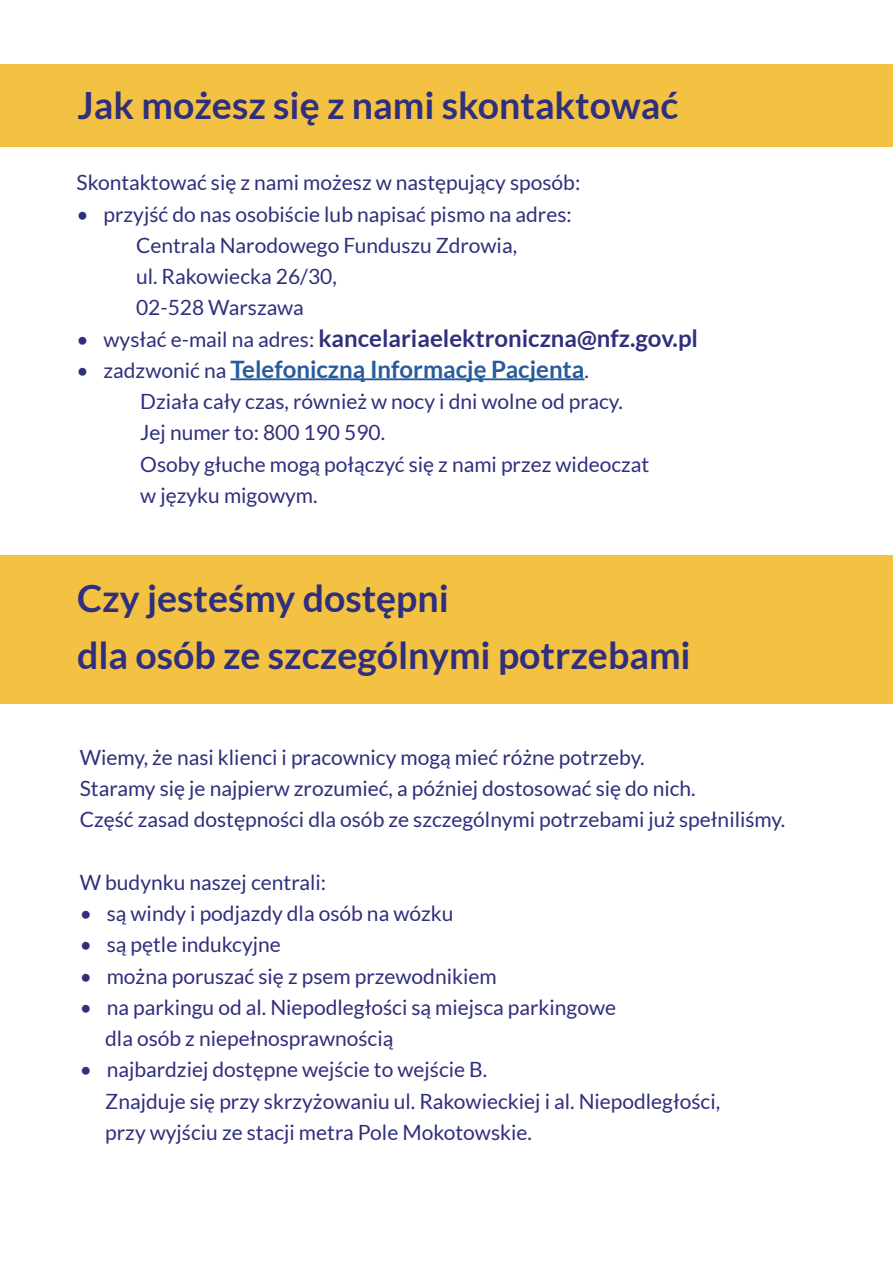
<style>
.page{position:relative;width:893px;height:1263px;background:#fff}
.page>*{position:absolute;margin:0;border:0;box-sizing:border-box;transform-origin:0 0}
.t1{font:700 37.5px/56.8px "Lato";color:#2f2f7d}
.t2{font:700 24px "Lato";color:#2f307c}
.t3{font:700 24px "Lato";color:#275b9b}
.t4{font:21px/31.2px "Lato";color:#2f2f7d}
.t5{font:21px/31.2px "Lato";color:#2f307c}
.s1{font-weight:400;font-size:21px}
.s2{font-weight:400;font-size:21px;color:#2f307c}
</style>
<div class="page">
<hr style="left:230px;top:378px;width:354px;height:2px;background:#275b9b">
<div style="left:0;top:64px;width:893px;height:82px;background:#f4c242"></div>
<div style="left:0;top:555px;width:893px;height:149px;background:#f4c242"></div>
<h1 class="t1" style="left:78px;top:77px;width:602px">Jak możesz się z nami skontaktować</h1>
<p class="t5" style="left:77px;top:167px;width:505px">Skontaktować się z nami możesz w następujący sposób:</p>
<p class="t5" style="left:136px;top:198px;width:437px;text-indent:-60px">• przyjść do nas osobiście lub napisać pismo na adres:<br>Centrala Narodowego Funduszu Zdrowia,<br>ul. Rakowiecka 26/30,<br>02-528 Warszawa</p>
<p class="t2" style="left:77px;top:324px;width:623px"><span class="s1">• wysłać e-mail na adres:</span> kancelariaelektroniczna@nfz.gov.pl</p>
<p class="t3" style="left:77px;top:355px;width:514px"><span class="s2">• zadzwonić na</span> Telefoniczną Informację Pacjenta<span class="s2">.</span></p>
<p class="t5" style="left:140px;top:386px;width:511px">Działa cały czas, również w nocy i dni wolne od pracy.<br>Jej numer to: 800 190 590.<br>Osoby głuche mogą połączyć się z nami przez wideoczat w języku migowym.</p>
<h1 class="t1" style="left:77px;top:569px;width:615px">Czy jesteśmy dostępni<br>dla osób ze szczególnymi potrzebami</h1>
<p class="t4" style="left:80px;top:741px;width:707px">Wiemy, że nasi klienci i pracownicy mogą mieć różne potrzeby.<br>Staramy się je najpierw zrozumieć, a później dostosować się do nich.<br>Część zasad dostępności dla osób ze szczególnymi potrzebami już spełniliśmy.</p>
<p class="t4" style="left:80px;top:866px;width:248px">W budynku naszej centrali:</p>
<p class="t4" style="left:80px;top:898px;width:375px">• są windy i podjazdy dla osób na wózku</p>
<p class="t4" style="left:80px;top:929px;width:203px">• są pętle indukcyjne</p>
<p class="t4" style="left:80px;top:960px;width:418px">• można poruszać się z psem przewodnikiem</p>
<p class="t4" style="left:105px;top:991px;width:512px;text-indent:-26px">• na parkingu od al. Niepodległości są miejsca parkingowe dla osób z niepełnosprawnością</p>
<p class="t4" style="left:105px;top:1054px;width:616px;text-indent:-26px">• najbardziej dostępne wejście to wejście B.<br>Znajduje się przy skrzyżowaniu ul. Rakowieckiej i al. Niepodległości, przy wyjściu ze stacji metra Pole Mokotowskie.</p>
</div>
